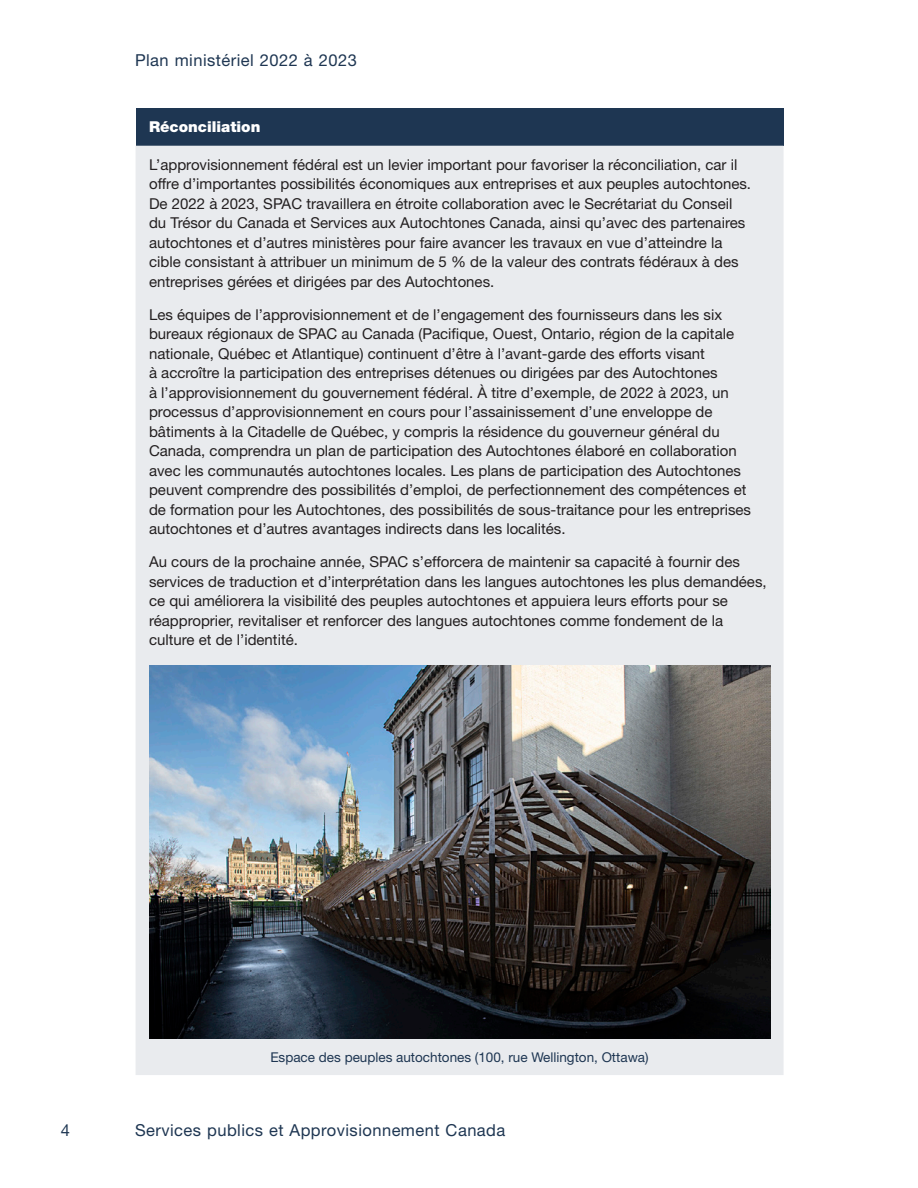
<style>
.page{position:relative;width:918px;height:1188px;background:#fff}
.page>*{position:absolute;margin:0;border:0;box-sizing:border-box;transform-origin:0 0}
.t1{font:16.5px "Helvetica Neue LT Std";letter-spacing:.03em;color:#1e3652}
.Diversity_Para{font:15px/19.5px "Helvetica Neue LT Std";color:#231f20}
.Diversity_Head_2{font:900 15px "Helvetica Neue LT Std";color:#fff}
.Diversity_caption{font:13.5px "Helvetica Neue LT Std";color:#1e3652}
</style>
<div class="page">
<div style="left:136px;top:108px;width:648px;height:38px;background:#1e3652"></div>
<div style="left:136px;top:146px;width:648px;height:929px;background:#e9ebee"></div>
<img style="left:149px;top:666px;width:621px;height:372px">
<p class="t1" style="left:135px;top:50px;width:223px">Plan ministériel 2022 à 2023</p>
<p class="Diversity_Head_2" style="left:149px;top:118px;width:113px">Réconciliation</p>
<p class="Diversity_Para" style="left:149px;top:155px;width:604px">L’approvisionnement fédéral est un levier important pour favoriser la réconciliation, car il offre d’importantes possibilités économiques aux entreprises et aux peuples autochtones.<br>De 2022 à 2023, SPAC travaillera en étroite collaboration avec le Secrétariat du Conseil du Trésor du Canada et Services aux Autochtones Canada, ainsi qu’avec des partenaires autochtones et d’autres ministères pour faire avancer les travaux en vue d’atteindre la cible consistant à attribuer un minimum de 5 % de la valeur des contrats fédéraux à des entreprises gérées et dirigées par des Autochtones.</p>
<p class="Diversity_Para" style="left:149px;top:305px;width:604px">Les équipes de l’approvisionnement et de l’engagement des fournisseurs dans les six bureaux régionaux de SPAC au Canada (Pacifique, Ouest, Ontario, région de la capitale nationale, Québec et Atlantique) continuent d’être à l’avant-garde des efforts visant<br>à accroître la participation des entreprises détenues ou dirigées par des Autochtones<br>à l’approvisionnement du gouvernement fédéral. À titre d’exemple, de 2022 à 2023, un processus d’approvisionnement en cours pour l’assainissement d’une enveloppe de bâtiments à la Citadelle de Québec, y compris la résidence du gouverneur général du Canada, comprendra un plan de participation des Autochtones élaboré en collaboration avec les communautés autochtones locales. Les plans de participation des Autochtones peuvent comprendre des possibilités d’emploi, de perfectionnement des compétences et de formation pour les Autochtones, des possibilités de sous-traitance pour les entreprises autochtones et d’autres avantages indirects dans les localités.</p>
<p class="Diversity_Para" style="left:149px;top:552px;width:619px">Au cours de la prochaine année, SPAC s’efforcera de maintenir sa capacité à fournir des services de traduction et d’interprétation dans les langues autochtones les plus demandées, ce qui améliorera la visibilité des peuples autochtones et appuiera leurs efforts pour se réapproprier, revitaliser et renforcer des langues autochtones comme fondement de la culture et de l’identité.</p>
<p class="Diversity_caption" style="left:270px;top:1049px;width:380px">Espace des peuples autochtones (100, rue Wellington, Ottawa)</p>
<p class="t1" style="left:61px;top:1120px;width:11px">4</p>
<p class="t1" style="left:135px;top:1120px;width:372px">Services publics et Approvisionnement Canada</p>
</div>
